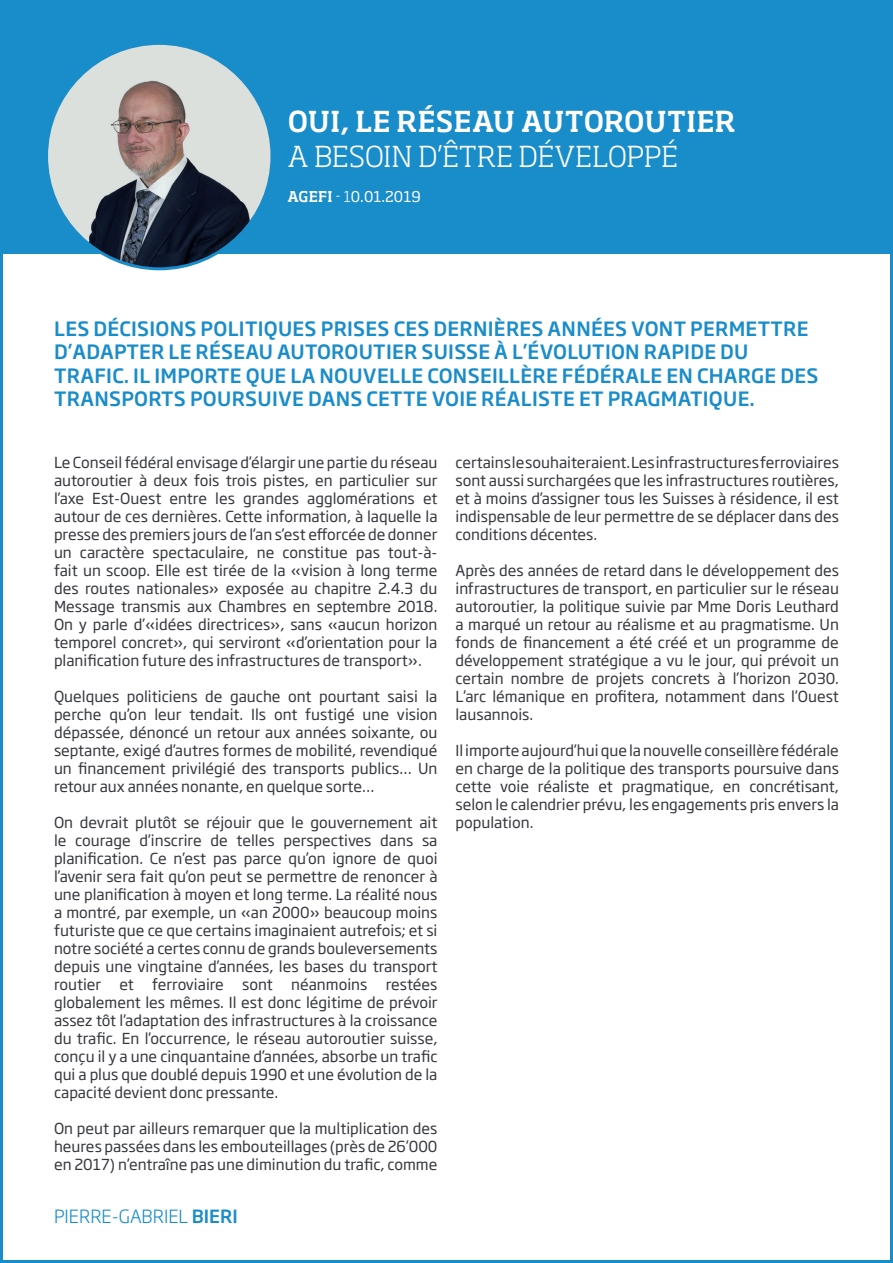
<style>
.page{position:relative;width:893px;height:1263px;background:#fff}
.page>*{position:absolute;margin:0;border:0;box-sizing:border-box;transform-origin:0 0}
.t1{font:500 28.5px "Soho Std";letter-spacing:.015em;color:#fff}
.t2{font:300 28.5px "Soho Std";letter-spacing:.01em;color:#fff}
.t3{font:500 19.5px/23.4px "Soho Gothic Pro";letter-spacing:.015em;color:#198cca}
.t4{font:300 18px "Soho Gothic Pro";color:#198cca}
.t5{font:15px/18px "Soho Gothic Pro";color:#34373c;text-align:justify}
.t6{font:14.7px "Soho Std";color:#fff}
.s1{font-weight:500}
.s2{font-weight:300}
</style>
<div class="page">
<div style="left:0;top:0;width:893px;height:253px;background:#198cca"></div>
<img style="left:47px;top:43px;width:225px;height:226px;border-radius:113px">
<h1 class="t1" style="left:288px;top:104px;width:449px">OUI, LE RÉSEAU AUTOROUTIER</h1>
<h1 class="t2" style="left:288px;top:138px;width:392px">A BESOIN D’ÊTRE DÉVELOPPÉ</h1>
<p class="t6" style="left:288px;top:187px;width:135px"><span class="s1">AGEFI</span> <span class="s2">- 1</span>0.01.2019</p>
<p class="t3" style="left:54px;top:316px;width:766px">LES DÉCISIONS POLITIQUES PRISES CES DERNIÈRES ANNÉES VONT PERMETTRE D’ADAPTER LE RÉSEAU AUTOROUTIER SUISSE À L’ÉVOLUTION RAPIDE DU TRAFIC. IL IMPORTE QUE LA NOUVELLE CONSEILLÈRE FÉDÉRALE EN CHARGE DES TRANSPORTS POURSUIVE DANS CETTE VOIE RÉALISTE ET PRAGMATIQUE.</p>
<p class="t5" style="left:54px;top:452px;width:385px">Le Conseil fédéral envisage d’élargir une partie du réseau autoroutier à deux fois trois pistes, en particulier sur l’axe Est-Ouest entre les grandes agglomérations et autour de ces dernières. Cette information, à laquelle la presse des premiers jours de l’an s’est efforcée de donner un caractère spectaculaire, ne constitue pas tout-à&shy;fait un scoop. Elle est tirée de la «vision à long terme des routes nationales» exposée au chapitre 2.4.3 du Message transmis aux Chambres en septembre 2018.<br>On y parle d’«idées directrices», sans «aucun horizon temporel concret», qui serviront «d’orientation pour la planification future des infrastructures de transport».</p>
<p class="t5" style="left:54px;top:686px;width:385px">Quelques politiciens de gauche ont pourtant saisi la perche qu’on leur tendait. Ils ont fustigé une vision dépassée, dénoncé un retour aux années soixante, ou septante, exigé d’autres formes de mobilité, revendiqué un financement privilégié des transports publics… Un retour aux années nonante, en quelque sorte…</p>
<p class="t5" style="left:54px;top:812px;width:385px">On devrait plutôt se réjouir que le gouvernement ait le courage d’inscrire de telles perspectives dans sa planification. Ce n’est pas parce qu’on ignore de quoi l’avenir sera fait qu’on peut se permettre de renoncer à une planification à moyen et long terme. La réalité nous a montré, par exemple, un «an 2000» beaucoup moins futuriste que ce que certains imaginaient autrefois; et si notre société a certes connu de grands bouleversements depuis une vingtaine d’années, les bases du transport routier et ferroviaire sont néanmoins restées globalement les mêmes. Il est donc légitime de prévoir assez tôt l’adaptation des infrastructures à la croissance du trafic. En l’occurrence, le réseau autoroutier suisse, conçu il y a une cinquantaine d’années, absorbe un trafic qui a plus que doublé depuis 1990 et une évolution de la capacité devient donc pressante.</p>
<p class="t5" style="left:54px;top:1118px;width:385px">On peut par ailleurs remarquer que la multiplication des heures passées dans les embouteillages (près de 26’000 en 2017) n’entraîne pas une diminution du trafic, comme</p>
<p class="t4" style="left:54px;top:1202px;width:185px">PIERRE-GABRIEL <span class="s1">BIERI</span></p>
<p class="t5" style="left:455px;top:452px;width:385px">certains le souhaiteraient. Les infrastructures ferroviaires sont aussi surchargées que les infrastructures routières, et à moins d’assigner tous les Suisses à résidence, il est indispensable de leur permettre de se déplacer dans des conditions décentes.</p>
<p class="t5" style="left:455px;top:560px;width:385px">Après des années de retard dans le développement des infrastructures de transport, en particulier sur le réseau autoroutier, la politique suivie par Mme Doris Leuthard a marqué un retour au réalisme et au pragmatisme. Un fonds de financement a été créé et un programme de développement stratégique a vu le jour, qui prévoit un certain nombre de projets concrets à l’horizon 2030.<br>L’arc lémanique en profitera, notamment dans l’Ouest lausannois.</p>
<p class="t5" style="left:455px;top:740px;width:385px">Il importe aujourd’hui que la nouvelle conseillère fédérale en charge de la politique des transports poursuive dans cette voie réaliste et pragmatique, en concrétisant, selon le calendrier prévu, les engagements pris envers la population.</p>
</div>
